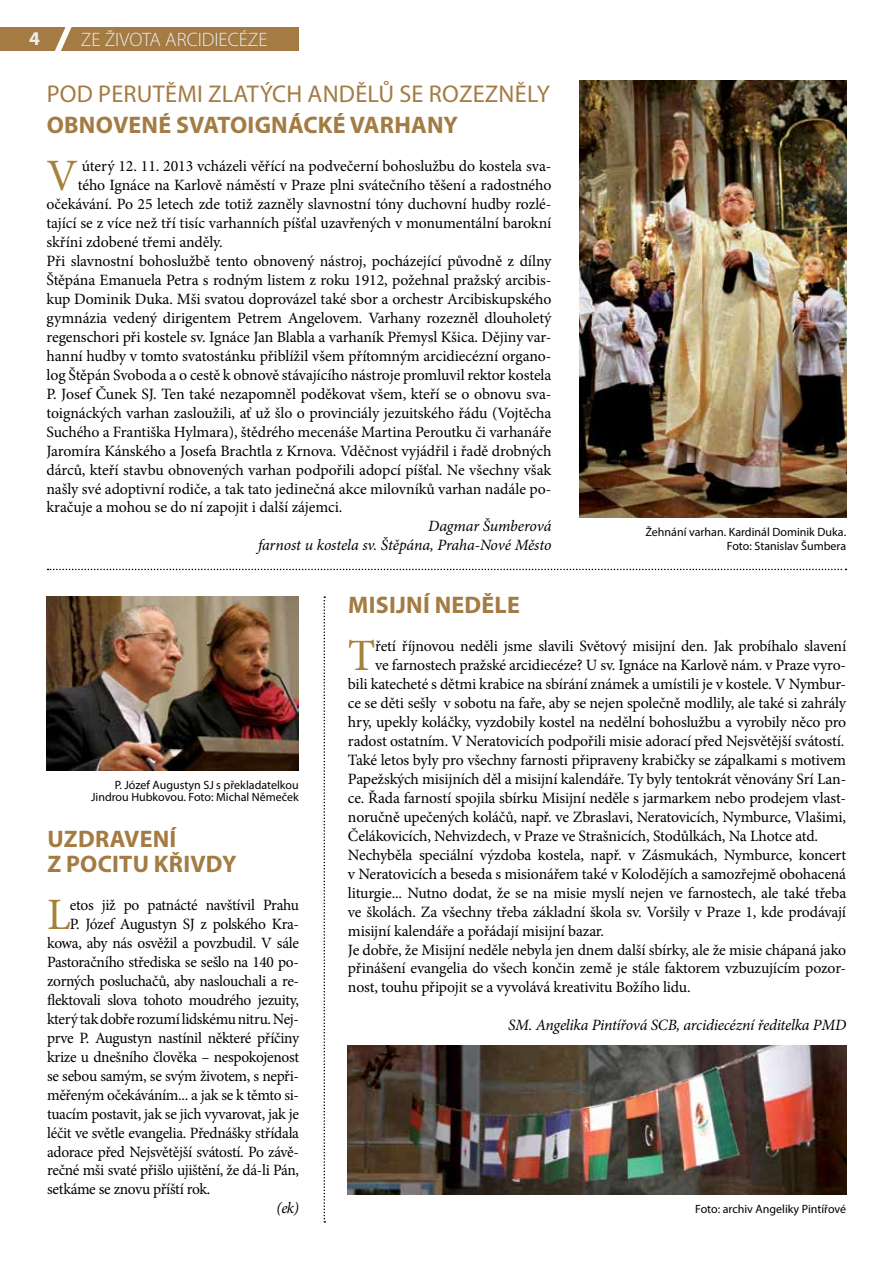
<style>
.page{position:relative;width:893px;height:1263px;background:#fff}
.page>*{position:absolute;margin:0;border:0;box-sizing:border-box;transform-origin:0 0}
.t1{font:44.85px "Minion Pro";color:#a4823a}
.t2{font:24.3px "Myriad Pro";letter-spacing:.01em;color:#a37b43}
.t3{font:700 24px/25.2px "Myriad Pro";letter-spacing:.01em;color:#a37b43}
.t4{font:300 19.5px "Myriad Pro";color:#ededee}
.t5{font:700 19.5px "Myriad Pro";color:#ededee}
.t6{font:15.75px "Minion Pro";letter-spacing:-.01em;color:#000}
.t7{font:italic 15.75px/18.9px "Minion Pro";letter-spacing:-.015em;color:#000;text-align:right}
.t8{font:12px/12px "Myriad Pro";color:#000;text-align:right}
</style>
<div class="page">
<div style="left:0;top:27px;width:299px;height:24px;background:#a37b43"></div>
<svg style="left:55px;top:27px;width:17px;height:24px"></svg>
<img style="left:46px;top:596px;width:253px;height:174px">
<img style="left:580px;top:81px;width:266px;height:436px">
<img style="left:348px;top:1045px;width:498px;height:150px">
<svg style="left:324px;top:596px;width:1px;height:626px"></svg>
<svg style="left:48px;top:569px;width:798px;height:1px"></svg>
<p class="t5" style="left:29px;top:26px;width:12px">4</p>
<p class="t4" style="left:81px;top:28px;width:188px">ZE ŽIVOTA ARCIDIECÉZE</p>
<h2 class="t2" style="left:47px;top:79px;width:505px">POD PERUTĚMI ZLATÝCH ANDĚLŮ SE ROZEZNĚLY</h2>
<h3 class="t3" style="left:47px;top:112px;width:413px">OBNOVENÉ SVATOIGNÁCKÉ VARHANY</h3>
<h1 class="t1" style="left:46px;top:146px;width:33px">V</h1>
<p class="t6" style="left:82px;top:156px;width:471px">úterý 12. 11. 2013 vcházeli věřící na podvečerní bohoslužbu do kostela sva-</p>
<p class="t6" style="left:78px;top:175px;width:475px">tého Ignáce na Karlově náměstí v Praze plni svátečního těšení a radostného</p>
<p class="t6" style="left:46px;top:194px;width:506px">očekávání. Po 25 letech zde totiž zazněly slavnostní tóny duchovní hudby rozlé-</p>
<p class="t6" style="left:46px;top:213px;width:506px">tající se z více než tří tisíc varhanních píšťal uzavřených v monumentální barokní</p>
<p class="t6" style="left:46px;top:232px;width:178px">skříni zdobené třemi anděly.</p>
<p class="t6" style="left:46px;top:251px;width:506px">Při slavnostní bohoslužbě tento obnovený nástroj, pocházející původně z dílny</p>
<p class="t6" style="left:46px;top:269px;width:506px">Štěpána Emanuela Petra s rodným listem z roku 1912, požehnal pražský arcibis-</p>
<p class="t6" style="left:46px;top:288px;width:506px">kup Dominik Duka. Mši svatou doprovázel také sbor a orchestr Arcibiskupského</p>
<p class="t6" style="left:46px;top:307px;width:506px">gymnázia vedený dirigentem Petrem Angelovem. Varhany rozezněl dlouholetý</p>
<p class="t6" style="left:46px;top:326px;width:506px">regenschori při kostele sv. Ignáce Jan Blabla a varhaník Přemysl Kšica. Dějiny var-</p>
<p class="t6" style="left:46px;top:345px;width:506px">hanní hudby v tomto svatostánku přiblížil všem přítomným arcidiecézní organo-</p>
<p class="t6" style="left:46px;top:364px;width:506px">log Štěpán Svoboda a o cestě k obnově stávajícího nástroje promluvil rektor kostela</p>
<p class="t6" style="left:46px;top:383px;width:506px">P. Josef Čunek SJ. Ten také nezapomněl poděkovat všem, kteří se o obnovu sva-</p>
<p class="t6" style="left:46px;top:402px;width:506px">toignáckých varhan zasloužili, ať už šlo o provinciály jezuitského řádu (Vojtěcha</p>
<p class="t6" style="left:46px;top:421px;width:506px">Suchého a Františka Hylmara), štědrého mecenáše Martina Peroutku či varhanáře</p>
<p class="t6" style="left:46px;top:440px;width:506px">Jaromíra Kánského a Josefa Brachtla z Krnova. Vděčnost vyjádřil i řadě drobných</p>
<p class="t6" style="left:46px;top:459px;width:506px">dárců, kteří stavbu obnovených varhan podpořili adopcí píšťal. Ne všechny však</p>
<p class="t6" style="left:46px;top:478px;width:506px">našly své adoptivní rodiče, a tak tato jedinečná akce milovníků varhan nadále po-</p>
<p class="t6" style="left:46px;top:497px;width:297px">kračuje a mohou se do ní zapojit i další zájemci.</p>
<p class="t7" style="left:258px;top:517px;width:295px">Dagmar Šumberová<br>farnost u kostela sv. Štěpána, Praha-Nové Město</p>
<h3 class="t3" style="left:348px;top:592px;width:173px">MISIJNÍ NEDĚLE</h3>
<h1 class="t1" style="left:348px;top:626px;width:29px">T</h1>
<p class="t6" style="left:375px;top:636px;width:472px">řetí říjnovou neděli jsme slavili Světový misijní den. Jak probíhalo slavení</p>
<p class="t8" style="left:645px;top:524px;width:202px;line-height:14.4px">Žehnání varhan. Kardinál Dominik Duka.<br>Foto: Stanislav Šumbera</p>
<p class="t6" style="left:375px;top:655px;width:472px">ve farnostech pražské arcidiecéze? U sv. Ignáce na Karlově nám. v Praze vyro-</p>
<p class="t6" style="left:348px;top:674px;width:500px">bili katecheté s dětmi krabice na sbírání známek a umístili je v kostele. V Nymbur-</p>
<p class="t6" style="left:348px;top:693px;width:500px">ce se děti sešly v sobotu na faře, aby se nejen společně modlily, ale také si zahrály</p>
<p class="t6" style="left:348px;top:711px;width:500px">hry, upekly koláčky, vyzdobily kostel na nedělní bohoslužbu a vyrobily něco pro</p>
<p class="t6" style="left:348px;top:730px;width:498px">radost ostatním. V Neratovicích podpořili misie adorací před Nejsvětější svátostí.</p>
<p class="t6" style="left:348px;top:749px;width:500px">Také letos byly pro všechny farnosti připraveny krabičky se zápalkami s motivem</p>
<p class="t6" style="left:348px;top:768px;width:500px">Papežských misijních děl a misijní kalendáře. Ty byly tentokrát věnovány Srí Lan-</p>
<p class="t6" style="left:348px;top:787px;width:500px">ce. Řada farností spojila sbírku Misijní neděle s jarmarkem nebo prodejem vlast-</p>
<p class="t6" style="left:348px;top:806px;width:500px">noručně upečených koláčů, např. ve Zbraslavi, Neratovicích, Nymburce, Vlašimi,</p>
<p class="t6" style="left:348px;top:825px;width:472px">Čelákovicích, Nehvizdech, v Praze ve Strašnicích, Stodůlkách, Na Lhotce atd.</p>
<p class="t6" style="left:348px;top:844px;width:500px">Nechyběla speciální výzdoba kostela, např. v Zásmukách, Nymburce, koncert</p>
<p class="t6" style="left:348px;top:863px;width:500px">v Neratovicích a beseda s misionářem také v Kolodějích a samozřejmě obohacená</p>
<p class="t6" style="left:348px;top:882px;width:500px">liturgie... Nutno dodat, že se na misie myslí nejen ve farnostech, ale také třeba</p>
<p class="t6" style="left:348px;top:901px;width:500px">ve školách. Za všechny třeba základní škola sv. Voršily v Praze 1, kde prodávají</p>
<p class="t6" style="left:348px;top:920px;width:258px">misijní kalendáře a pořádají misijní bazar.</p>
<p class="t6" style="left:348px;top:939px;width:500px">Je dobře, že Misijní neděle nebyla jen dnem další sbírky, ale že misie chápaná jako</p>
<p class="t6" style="left:348px;top:958px;width:500px">přinášení evangelia do všech končin země je stále faktorem vzbuzujícím pozor-</p>
<p class="t6" style="left:348px;top:977px;width:344px">nost, touhu připojit se a vyvolává kreativitu Božího lidu.</p>
<p class="t7" style="left:508px;top:1016px;width:340px">SM. Angelika Pintířová SCB, arcidiecézní ředitelka PMD</p>
<p class="t8" style="left:91px;top:778px;width:209px">P. Józef Augustyn SJ s překladatelkou<br>Jindrou Hubkovou. Foto: Michal Němeček</p>
<h3 class="t3" style="left:47px;top:826px;width:191px">UZDRAVENÍ<br>Z POCITU KŘIVDY</h3>
<h1 class="t1" style="left:47px;top:885px;width:25px">L</h1>
<p class="t6" style="left:70px;top:895px;width:231px">etos již po patnácté navštívil Prahu</p>
<p class="t6" style="left:70px;top:914px;width:231px">P. Józef Augustyn SJ z polského Kra-</p>
<p class="t6" style="left:47px;top:932px;width:253px">kowa, aby nás osvěžil a povzbudil. V sále</p>
<p class="t6" style="left:47px;top:951px;width:253px">Pastoračního střediska se sešlo na 140 po-</p>
<p class="t6" style="left:47px;top:970px;width:253px">zorných posluchačů, aby naslouchali a re-</p>
<p class="t6" style="left:47px;top:989px;width:253px">flektovali slova tohoto moudrého jezuity,</p>
<p class="t6" style="left:47px;top:1008px;width:253px">který tak dobře rozumí lidskému nitru. Nej-</p>
<p class="t6" style="left:47px;top:1027px;width:253px">prve P. Augustyn nastínil některé příčiny</p>
<p class="t6" style="left:47px;top:1046px;width:253px">krize u dnešního člověka – nespokojenost</p>
<p class="t6" style="left:47px;top:1065px;width:253px">se sebou samým, se svým životem, s nepři-</p>
<p class="t6" style="left:47px;top:1084px;width:253px">měřeným očekáváním... a jak se k těmto si-</p>
<p class="t6" style="left:47px;top:1103px;width:253px">tuacím postavit, jak se jich vyvarovat, jak je</p>
<p class="t6" style="left:47px;top:1122px;width:253px">léčit ve světle evangelia. Přednášky střídala</p>
<p class="t6" style="left:47px;top:1141px;width:253px">adorace před Nejsvětější svátostí. Po závě-</p>
<p class="t6" style="left:47px;top:1160px;width:253px">rečné mši svaté přišlo ujištění, že dá-li Pán,</p>
<p class="t6" style="left:47px;top:1179px;width:165px">setkáme se znovu příští rok.</p>
<p class="t7" style="left:276px;top:1199px;width:24px">(ek)</p>
<p class="t8" style="left:695px;top:1202px;width:152px">Foto: archiv Angeliky Pintířové</p>
</div>
